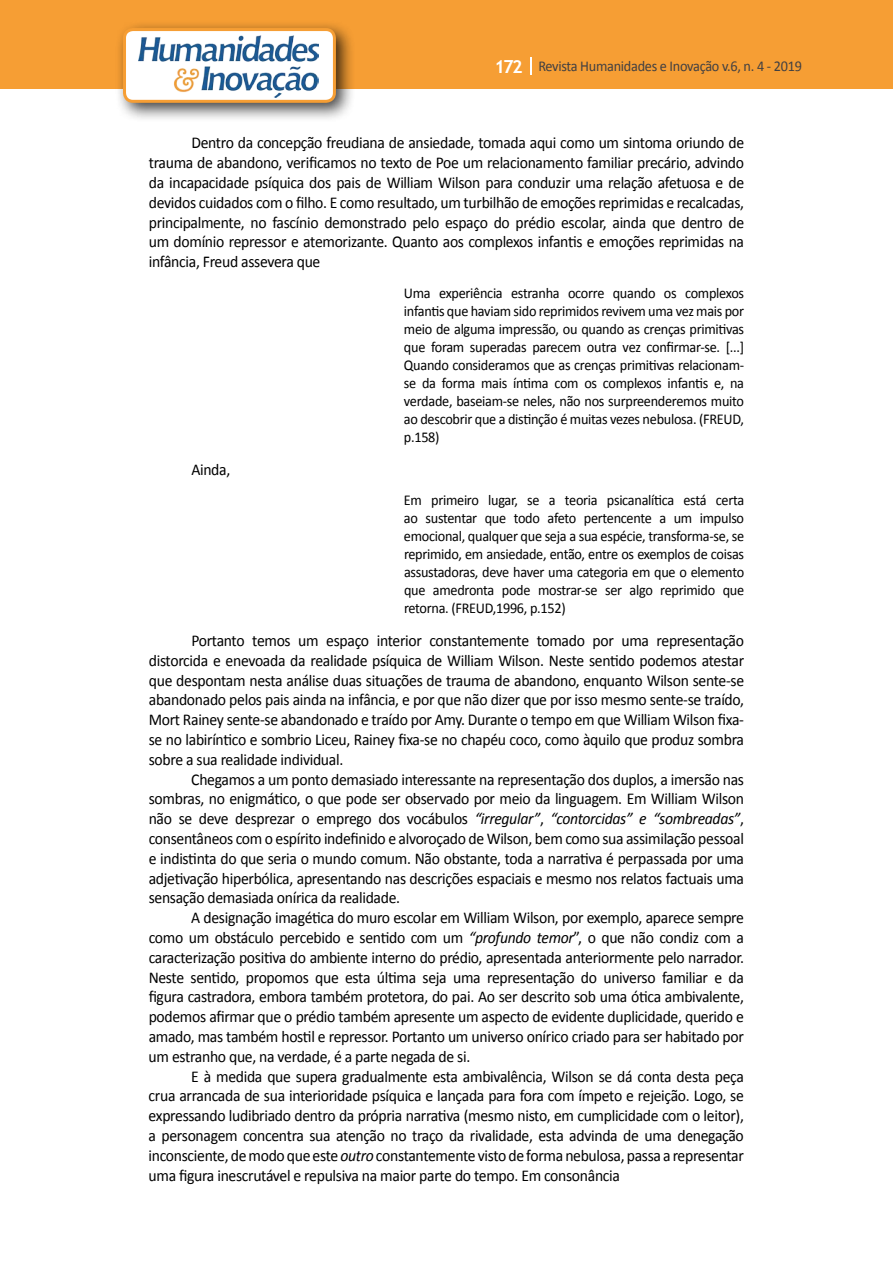
<style>
.page{position:relative;width:893px;height:1263px;background:#fff}
.page>*{position:absolute;margin:0;border:0;box-sizing:border-box;transform-origin:0 0}
.t1{font:16.5px/19.8px "Calibri";letter-spacing:-.02em;color:#000;text-align:justify;scale:.95 1}
.t2{font:15px/18px "Calibri";letter-spacing:-.02em;color:#000;text-align:justify;scale:.95 1}
.t3{font:15px "Calibri";letter-spacing:-.02em;color:#414042;scale:.95 1}
.s1{font-family:"Trebuchet MS";font-weight:700;font-size:18px;color:#fff}
.s2{font-style:italic}
</style>
<div class="page">
<div style="left:0;top:0;width:893px;height:88px;background:#f69e34"></div>
<svg style="left:530px;top:57px;width:2px;height:18px"></svg>
<div style="left:115px;top:20px;width:241px;height:103px;background:#000;opacity:.75"></div>
<div style="left:125px;top:30px;width:209px;height:71px;background:#fff;border-radius:9px"></div>
<img style="left:138px;top:35px;width:181px;height:62px">
<div style="left:123px;top:28px;width:213px;height:75px;border:3px solid #f69e34;border-radius:9px"></div>
<p class="t3" style="left:495px;top:57px;width:325px"><span class="s1">172</span> Revista Humanidades e Inovação v.6, n. 4 - 2019</p>
<p class="t1" style="left:149px;top:133px;width:628px;text-indent:43px">Dentro da concepção freudiana de ansiedade, tomada aqui como um sintoma oriundo de trauma de abandono, verificamos no texto de Poe um relacionamento familiar precário, advindo da incapacidade psíquica dos pais de William Wilson para conduzir uma relação afetuosa e de devidos cuidados com o filho. E como resultado, um turbilhão de emoções reprimidas e recalcadas, principalmente, no fascínio demonstrado pelo espaço do prédio escolar, ainda que dentro de um domínio repressor e atemorizante. Quanto aos complexos infantis e emoções reprimidas na infância, Freud assevera que</p>
<p class="t2" style="left:404px;top:284px;width:360px">Uma experiência estranha ocorre quando os complexos infantis que haviam sido reprimidos revivem uma vez mais por meio de alguma impressão, ou quando as crenças primitivas que foram superadas parecem outra vez confirmar-se. [...] Quando consideramos que as crenças primitivas relacionam&shy;se da forma mais íntima com os complexos infantis e, na verdade, baseiam-se neles, não nos surpreenderemos muito ao descobrir que a distinção é muitas vezes nebulosa. (FREUD, p.158)</p>
<p class="t1" style="left:191px;top:459px;width:43px">Ainda,</p>
<p class="t2" style="left:404px;top:491px;width:360px">Em primeiro lugar, se a teoria psicanalítica está certa ao sustentar que todo afeto pertencente a um impulso emocional, qualquer que seja a sua espécie, transforma-se, se reprimido, em ansiedade, então, entre os exemplos de coisas assustadoras, deve haver uma categoria em que o elemento que amedronta pode mostrar-se ser algo reprimido que retorna. (FREUD,1996, p.152)</p>
<p class="t1" style="left:149px;top:631px;width:628px;text-indent:43px">Portanto temos um espaço interior constantemente tomado por uma representação distorcida e enevoada da realidade psíquica de William Wilson. Neste sentido podemos atestar que despontam nesta análise duas situações de trauma de abandono, enquanto Wilson sente-se abandonado pelos pais ainda na infância, e por que não dizer que por isso mesmo sente-se traído, Mort Rainey sente-se abandonado e traído por Amy. Durante o tempo em que William Wilson fixa&shy;se no labiríntico e sombrio Liceu, Rainey fixa-se no chapéu coco, como àquilo que produz sombra sobre a sua realidade individual.</p>
<p class="t1" style="left:149px;top:769px;width:628px;text-indent:43px">Chegamos a um ponto demasiado interessante na representação dos duplos, a imersão nas sombras, no enigmático, o que pode ser observado por meio da linguagem. Em William Wilson não se deve desprezar o emprego dos vocábulos <span class="s2">“irregular”</span>, <span class="s2">“contorcidas” e “sombreadas”</span>, consentâneos com o espírito indefinido e alvoroçado de Wilson, bem como sua assimilação pessoal e indistinta do que seria o mundo comum. Não obstante, toda a narrativa é perpassada por uma adjetivação hiperbólica, apresentando nas descrições espaciais e mesmo nos relatos factuais uma sensação demasiada onírica da realidade.</p>
<p class="t1" style="left:149px;top:908px;width:628px;text-indent:43px">A designação imagética do muro escolar em William Wilson, por exemplo, aparece sempre como um obstáculo percebido e sentido com um <span class="s2">“profundo temor</span>”, o que não condiz com a caracterização positiva do ambiente interno do prédio, apresentada anteriormente pelo narrador.<br>Neste sentido, propomos que esta última seja uma representação do universo familiar e da figura castradora, embora também protetora, do pai. Ao ser descrito sob uma ótica ambivalente, podemos afirmar que o prédio também apresente um aspecto de evidente duplicidade, querido e amado, mas também hostil e repressor. Portanto um universo onírico criado para ser habitado por um estranho que, na verdade, é a parte negada de si.</p>
<p class="t1" style="left:149px;top:1066px;width:628px;text-indent:43px">E à medida que supera gradualmente esta ambivalência, Wilson se dá conta desta peça crua arrancada de sua interioridade psíquica e lançada para fora com ímpeto e rejeição. Logo, se expressando ludibriado dentro da própria narrativa (mesmo nisto, em cumplicidade com o leitor), a personagem concentra sua atenção no traço da rivalidade, esta advinda de uma denegação inconsciente, demodo que este <span class="s2">outro</span> constantemente vistode formanebulosa, passa a representar uma figura inescrutável e repulsiva na maior parte do tempo. Em consonância</p>
</div>
